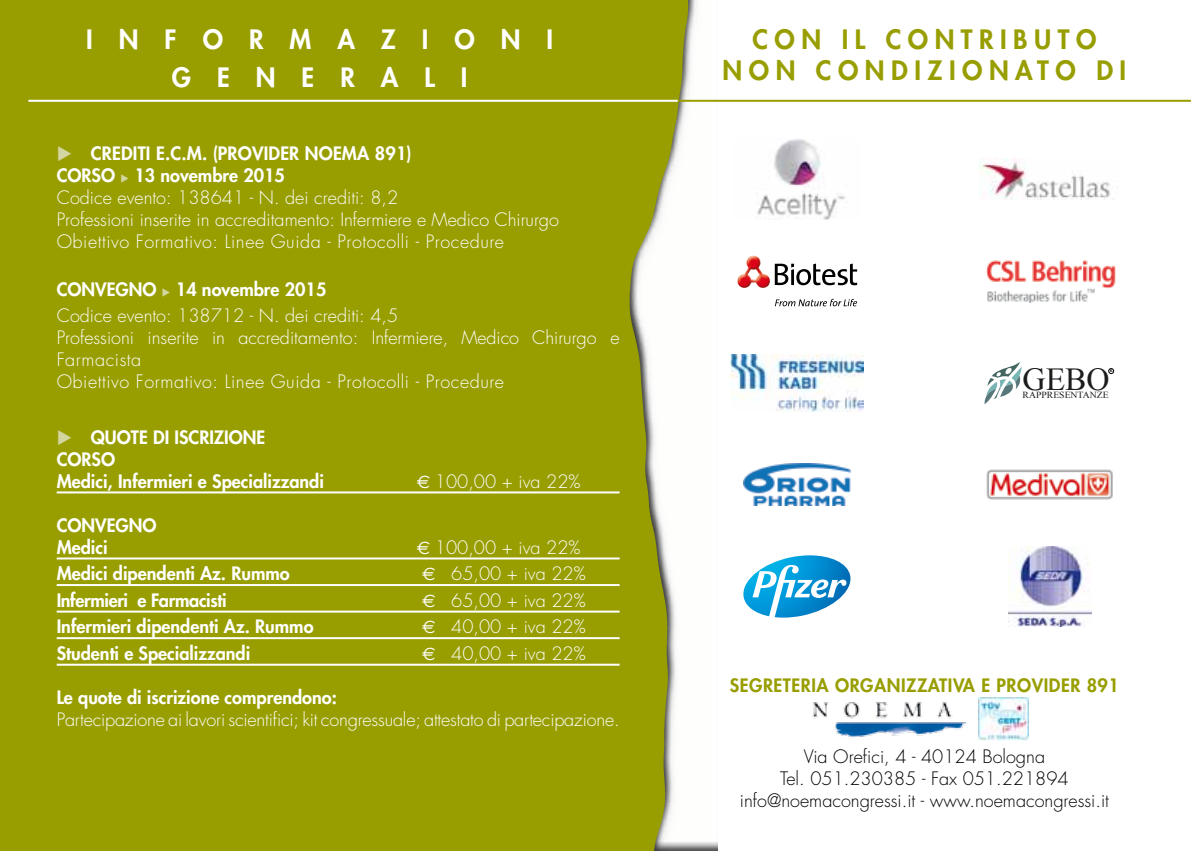
<style>
.page{position:relative;width:1191px;height:851px;background:#fff}
.page>*{position:absolute;margin:0;border:0;box-sizing:border-box;transform-origin:0 0}
.t1{font:32px "Times New Roman";color:#1c1c1b}
.t2{font:800 26px/31.2px "Futura";letter-spacing:.25em;color:#989e00;text-align:center}
.t3{font:800 26px/38px "Futura";letter-spacing:1em;color:#fff;text-align:center}
.t4{font:300 18px/22px "Futura";color:#fff}
.t5{font:800 18px/22px "Futura";color:#fff}
.t6{font:300 18px/22px "Futura";color:#000;text-align:center}
.t7{font:800 18px "Futura";letter-spacing:.03em;color:#989e00}
.t8{font:800 18px "Futura";letter-spacing:-.02em;color:#fff}
.t9{font:9.4px "Times New Roman";color:#1c1c1b;scale:1.04 1}
.t10{font:700 4px "Times New Roman";color:#000}
.s1{color:#d4d6a1}
.s2{font-weight:800}
.s3{font-family:"Euro Sans";font-weight:400}
</style>
<div class="page">
<div style="left:0;top:0;width:711px;height:850px;background:#989e00"></div>
<hr style="left:57px;top:491px;width:562px;height:2px;background:#fff">
<hr style="left:57px;top:557px;width:562px;height:2px;background:#fff">
<hr style="left:57px;top:584px;width:562px;height:2px;background:#fff">
<hr style="left:57px;top:610px;width:562px;height:2px;background:#fff">
<hr style="left:57px;top:637px;width:562px;height:2px;background:#fff">
<hr style="left:57px;top:663px;width:562px;height:2px;background:#fff">
<div style="left:623px;top:0;width:95px;height:850px;background:#000;opacity:.75"></div>
<hr style="left:668px;top:100px;width:523px;height:2px;background:#989e00">
<hr style="left:28px;top:100px;width:649px;height:2px;background:#fff">
<img style="left:812px;top:702px;width:155px;height:35px">
<img style="left:979px;top:697px;width:49px;height:43px">
<img style="left:757px;top:139px;width:89px;height:80px">
<img style="left:979px;top:159px;width:132px;height:40px">
<svg style="left:774px;top:263px;width:83px;height:22px"></svg>
<img style="left:737px;top:255px;width:33px;height:33px">
<svg style="left:775px;top:299px;width:82px;height:7px"></svg>
<img style="left:986px;top:260px;width:130px;height:43px">
<img style="left:730px;top:354px;width:134px;height:57px">
<svg style="left:984px;top:362px;width:38px;height:42px"></svg>
<svg style="left:1108px;top:368px;width:6px;height:6px"></svg>
<img style="left:743px;top:463px;width:107px;height:42px">
<img style="left:986px;top:469px;width:127px;height:30px">
<svg style="left:743px;top:555px;width:107px;height:62px"></svg>
<img style="left:1008px;top:546px;width:83px;height:80px">
<h2 class="t3" style="left:86px;top:20px;width:468px">INFORMAZIONI<br>GENERALI</h2>
<p class="t4" style="left:57px;top:143px;width:504px"><span class="s1">◆</span> <span class="s2">CREDITI E.C.M. (PROVIDER NOEMA 891)<br>CORSO</span> <span class="s1">◆</span> <span class="s2">13 novembre 2015<br></span>Codice evento: 138641 - N. dei crediti: 8,2<br>Professioni inserite in accreditamento: Infermiere e Medico Chirurgo Obiettivo Formativo: Linee Guida - Protocolli - Procedure</p>
<p class="t4" style="left:57px;top:277px;width:343px;line-height:26px"><span class="s2">CONVEGNO</span> <span class="s1">◆</span> <span class="s2">14 novembre 2015<br></span>Codice evento: 138712 - N. dei crediti: 4,5</p>
<p class="t4" style="left:57px;top:327px;width:564px">Professioni inserite in accreditamento: Infermiere, Medico Chirurgo e<br>Farmacista<br>Obiettivo Formativo: Linee Guida - Protocolli - Procedure</p>
<p class="t5" style="left:57px;top:425px;width:269px"><span class="s1">◆</span> QUOTE DI ISCRIZIONE<br>CORSO<br>Medici, Infermieri e Specializzandi</p>
<p class="t5" style="left:57px;top:513px;width:101px">CONVEGNO<br>Medici</p>
<p class="t4" style="left:417px;top:470px;width:165px"><span class="s3">€</span> 100,00 + iva 22%</p>
<p class="t4" style="left:417px;top:536px;width:165px"><span class="s3">€</span> 100,00 + iva 22%</p>
<p class="t5" style="left:57px;top:562px;width:234px">Medici dipendenti Az. Rummo</p>
<p class="t4" style="left:422px;top:563px;width:165px"><span class="s3">€</span> 65,00 + iva 22%</p>
<p class="t8" style="left:57px;top:588px;width:171px">Infermieri e Farmacisti</p>
<p class="t4" style="left:422px;top:589px;width:165px"><span class="s3">€</span> 65,00 + iva 22%</p>
<p class="t5" style="left:57px;top:615px;width:258px">Infermieri dipendenti Az. Rummo</p>
<p class="t4" style="left:422px;top:616px;width:165px"><span class="s3">€</span> 40,00 + iva 22%</p>
<p class="t5" style="left:57px;top:642px;width:195px">Studenti e Specializzandi</p>
<p class="t4" style="left:422px;top:642px;width:165px"><span class="s3">€</span> 40,00 + iva 22%</p>
<p class="t5" style="left:57px;top:686px;width:282px">Le quote di iscrizione comprendono:</p>
<p class="t4" style="left:57px;top:708px;width:564px">Partecipazione ai lavori scientifici; kit congressuale; attestato di partecipazione.</p>
<h2 class="t2" style="left:722px;top:23px;width:405px">CON IL CONTRIBUTO<br>NON CONDIZIONATO DI</h2>
<h1 class="t1" style="left:1022px;top:357px;width:89px">GEBO</h1>
<p class="t9" style="left:1022px;top:389px;width:84px">RAPPRESENTANZE</p>
<p class="t10" style="left:1109px;top:368px;width:4px">R</p>
<p class="t7" style="left:730px;top:673px;width:390px">SEGRETERIA ORGANIZZATIVA E PROVIDER 891</p>
<p class="t6" style="left:740px;top:745px;width:371px">Via Orefici, 4 - 40124 Bologna<br>Tel. 051.230385 - Fax 051.221894 info@noemacongressi.it - www.noemacongressi.it</p>
</div>
